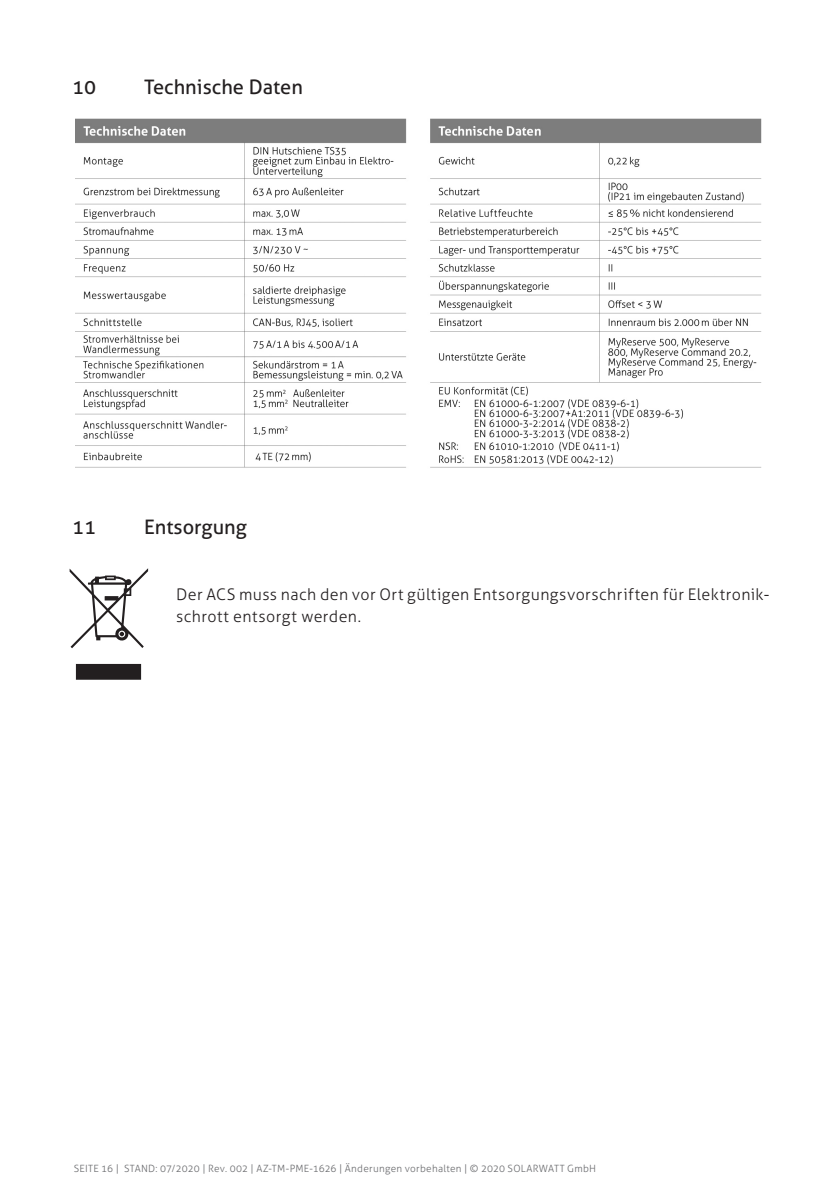
<style>
.page{position:relative;width:840px;height:1191px;background:#fff}
.page>*{position:absolute;margin:0;border:0;box-sizing:border-box;transform-origin:0 0}
.t1{font:20px "Aller";color:#231f20}
.t2{font:300 16px/22px "Aller";letter-spacing:.025em;color:#231f20}
.t3{font:300 10px "Aller";letter-spacing:.025em;color:#6c6d70}
</style>
<div class="page">
<img style="left:75px;top:118px;width:687px;height:350px">
<svg style="left:76px;top:664px;width:65px;height:15px"></svg>
<svg style="left:70px;top:568px;width:78px;height:80px"></svg>
<p class="t1" style="left:72px;top:75px;width:25px">10</p>
<p class="t1" style="left:144px;top:75px;width:160px">Technische Daten</p>
<p class="t1" style="left:72px;top:515px;width:25px">11</p>
<p class="t1" style="left:144px;top:515px;width:104px">Entsorgung</p>
<p class="t2" style="left:176px;top:583px;width:594px">Der ACS muss nach den vor Ort gültigen Entsorgungsvorschriften für Elektronik&shy;schrott entsorgt werden.</p>
<p class="t3" style="left:74px;top:1162px;width:523px">SEITE 16 | STAND: 07/2020 | Rev. 002 | AZ-TM-PME-1626 | Änderungen vorbehalten | © 2020 SOLARWATT GmbH</p>
</div>
